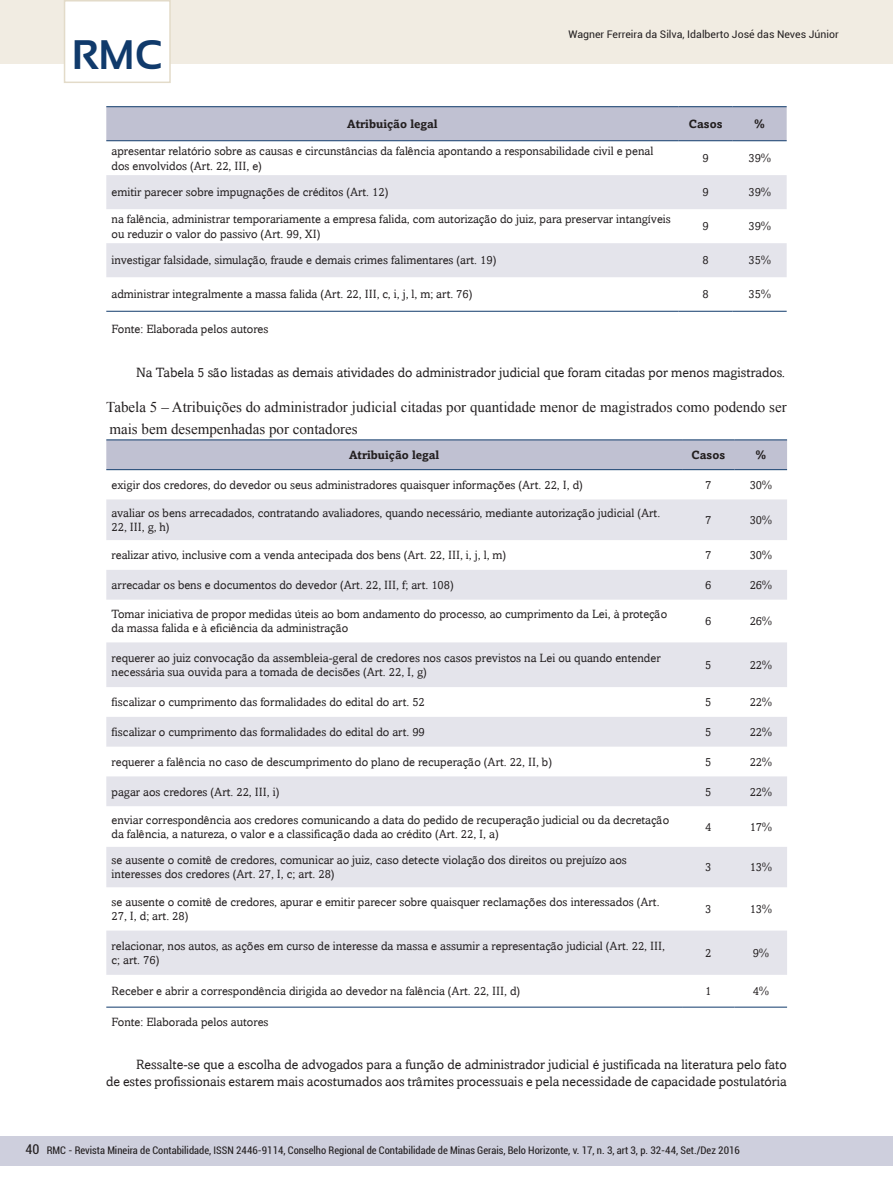
<style>
.page{position:relative;width:893px;height:1191px;background:#fff}
.page>*{position:absolute;margin:0;border:0;box-sizing:border-box;transform-origin:0 0}
.t1{font:700 41.25px "Sansation";color:#103a6b}
.t2{font:15px/21.6px "Times New Roman";color:#231f20}
.t3{font:13.5px/16.5px "Amasis";color:#231f20;text-align:right}
.t4{font:condensed 13.5px "Roboto";color:#231f20}
.t5{font:12px/14.4px "Amasis";color:#231f20}
.t6{font:700 12px "Amasis";color:#231f20}
.t7{font:condensed 10.5px "Roboto";color:#231f20}
.t8{font:10.5px "Roboto";color:#231f20}
</style>
<div class="page">
<div style="left:0;top:1135px;width:893px;height:30px;background:#cecfdd"></div>
<div style="left:0;top:0;width:893px;height:64px;background:#f1ece2"></div>
<div style="left:64px;top:0;width:107px;height:83px;background:#fff;border:2px solid #e3dbc9"></div>
<div style="left:106px;top:107px;width:681px;height:33px;background:#c0c1d2"></div>
<svg style="left:106px;top:141px;width:681px;height:170px"></svg>
<svg style="left:106px;top:175px;width:681px;height:102px;fill:#e4e4eb"></svg>
<hr style="left:106px;top:106px;width:573px;height:1px;background:#103a6b">
<hr style="left:679px;top:106px;width:54px;height:1px;background:#103a6b">
<hr style="left:733px;top:106px;width:54px;height:1px;background:#103a6b">
<hr style="left:106px;top:140px;width:573px;height:1px;background:#103a6b">
<hr style="left:679px;top:140px;width:54px;height:1px;background:#103a6b">
<hr style="left:733px;top:140px;width:54px;height:1px;background:#103a6b">
<hr style="left:106px;top:311px;width:573px;height:1px;background:#103a6b">
<hr style="left:679px;top:311px;width:54px;height:1px;background:#103a6b">
<hr style="left:733px;top:311px;width:54px;height:1px;background:#103a6b">
<div style="left:106px;top:440px;width:681px;height:29px;background:#c0c1d2"></div>
<svg style="left:106px;top:499px;width:681px;height:475px;fill:#e4e4eb"></svg>
<hr style="left:106px;top:439px;width:576px;height:1px;background:#103a6b">
<hr style="left:682px;top:439px;width:53px;height:1px;background:#103a6b">
<hr style="left:735px;top:439px;width:52px;height:1px;background:#103a6b">
<hr style="left:106px;top:469px;width:576px;height:1px;background:#103a6b">
<hr style="left:682px;top:469px;width:53px;height:1px;background:#103a6b">
<hr style="left:735px;top:469px;width:52px;height:1px;background:#103a6b">
<hr style="left:106px;top:1006px;width:576px;height:1px;background:#103a6b">
<hr style="left:682px;top:1006px;width:53px;height:1px;background:#103a6b">
<hr style="left:735px;top:1006px;width:52px;height:1px;background:#103a6b">
<h1 class="t1" style="left:72px;top:32px;width:92px">RMC</h1>
<p class="t8" style="left:569px;top:27px;width:272px">Wagner Ferreira da Silva, Idalberto José das Neves Júnior</p>
<p class="t6" style="left:347px;top:117px;width:92px">Atribuição legal</p>
<p class="t6" style="left:689px;top:117px;width:35px">Casos</p>
<p class="t6" style="left:755px;top:117px;width:12px">%</p>
<p class="t5" style="left:112px;top:144px;width:543px">apresentar relatório sobre as causas e circunstâncias da falência apontando a responsabilidade civil e penal dos envolvidos (Art. 22, III, e)</p>
<p class="t5" style="left:702px;top:151px;width:8px">9</p>
<p class="t5" style="left:748px;top:151px;width:24px">39%</p>
<p class="t5" style="left:112px;top:185px;width:278px">emitir parecer sobre impugnações de créditos (Art. 12)</p>
<p class="t5" style="left:702px;top:185px;width:8px">9</p>
<p class="t5" style="left:748px;top:185px;width:24px">39%</p>
<p class="t5" style="left:112px;top:212px;width:561px">na falência, administrar temporariamente a empresa falida, com autorização do juiz, para preservar intangíveis ou reduzir o valor do passivo (Art. 99, XI)</p>
<p class="t5" style="left:702px;top:219px;width:8px">9</p>
<p class="t5" style="left:748px;top:219px;width:24px">39%</p>
<p class="t5" style="left:112px;top:253px;width:386px">investigar falsidade, simulação, fraude e demais crimes falimentares (art. 19)</p>
<p class="t5" style="left:702px;top:253px;width:8px">8</p>
<p class="t5" style="left:748px;top:253px;width:24px">35%</p>
<p class="t5" style="left:112px;top:287px;width:362px">administrar integralmente a massa falida (Art. 22, III, c, i, j, l, m; art. 76)</p>
<p class="t5" style="left:702px;top:287px;width:8px">8</p>
<p class="t5" style="left:748px;top:287px;width:24px">35%</p>
<p class="t5" style="left:112px;top:321px;width:158px">Fonte: Elaborada pelos autores</p>
<p class="t3" style="left:136px;top:364px;width:650px">Na Tabela 5 são listadas as demais atividades do administrador judicial que foram citadas por menos magistrados.</p>
<p class="t2" style="left:106px;top:396px;width:682px">Tabela 5 – Atribuições do administrador judicial citadas por quantidade menor de magistrados como podendo ser mais bem desempenhadas por contadores</p>
<p class="t6" style="left:349px;top:448px;width:92px">Atribuição legal</p>
<p class="t6" style="left:692px;top:448px;width:35px">Casos</p>
<p class="t6" style="left:756px;top:448px;width:12px">%</p>
<p class="t5" style="left:112px;top:477px;width:473px">exigir dos credores, do devedor ou seus administradores quaisquer informações (Art. 22, I, d)</p>
<p class="t5" style="left:705px;top:477px;width:8px">7</p>
<p class="t5" style="left:750px;top:477px;width:24px">30%</p>
<p class="t5" style="left:112px;top:505px;width:550px">avaliar os bens arrecadados, contratando avaliadores, quando necessário, mediante autorização judicial (Art.<br>22, III, g, h)</p>
<p class="t5" style="left:705px;top:512px;width:8px">7</p>
<p class="t5" style="left:750px;top:512px;width:24px">30%</p>
<p class="t5" style="left:112px;top:548px;width:396px">realizar ativo, inclusive com a venda antecipada dos bens (Art. 22, III, i, j, l, m)</p>
<p class="t5" style="left:705px;top:548px;width:8px">7</p>
<p class="t5" style="left:750px;top:548px;width:24px">30%</p>
<p class="t5" style="left:112px;top:577px;width:344px">arrecadar os bens e documentos do devedor (Art. 22, III, f; art. 108)</p>
<p class="t5" style="left:705px;top:577px;width:8px">6</p>
<p class="t5" style="left:750px;top:577px;width:24px">26%</p>
<p class="t5" style="left:112px;top:606px;width:557px">Tomar iniciativa de propor medidas úteis ao bom andamento do processo, ao cumprimento da Lei, à proteção da massa falida e à eficiência da administração</p>
<p class="t5" style="left:705px;top:614px;width:8px">6</p>
<p class="t5" style="left:750px;top:614px;width:24px">26%</p>
<p class="t5" style="left:112px;top:650px;width:550px">requerer ao juiz convocação da assembleia-geral de credores nos casos previstos na Lei ou quando entender necessária sua ouvida para a tomada de decisões (Art. 22, I, g)</p>
<p class="t5" style="left:705px;top:657px;width:8px">5</p>
<p class="t5" style="left:750px;top:657px;width:24px">22%</p>
<p class="t5" style="left:112px;top:695px;width:315px">fiscalizar o cumprimento das formalidades do edital do art. 52</p>
<p class="t5" style="left:705px;top:695px;width:8px">5</p>
<p class="t5" style="left:750px;top:695px;width:24px">22%</p>
<p class="t5" style="left:112px;top:724px;width:315px">fiscalizar o cumprimento das formalidades do edital do art. 99</p>
<p class="t5" style="left:705px;top:724px;width:8px">5</p>
<p class="t5" style="left:750px;top:724px;width:24px">22%</p>
<p class="t5" style="left:112px;top:754px;width:442px">requerer a falência no caso de descumprimento do plano de recuperação (Art. 22, II, b)</p>
<p class="t5" style="left:705px;top:754px;width:8px">5</p>
<p class="t5" style="left:750px;top:754px;width:24px">22%</p>
<p class="t5" style="left:112px;top:784px;width:169px">pagar aos credores (Art. 22, III, i)</p>
<p class="t5" style="left:705px;top:784px;width:8px">5</p>
<p class="t5" style="left:750px;top:784px;width:24px">22%</p>
<p class="t5" style="left:112px;top:812px;width:559px">enviar correspondência aos credores comunicando a data do pedido de recuperação judicial ou da decretação da falência, a natureza, o valor e a classificação dada ao crédito (Art. 22, I, a)</p>
<p class="t5" style="left:705px;top:819px;width:8px">4</p>
<p class="t5" style="left:750px;top:819px;width:24px">17%</p>
<p class="t5" style="left:112px;top:852px;width:517px">se ausente o comitê de credores, comunicar ao juiz, caso detecte violação dos direitos ou prejuízo aos interesses dos credores (Art. 27, I, c; art. 28)</p>
<p class="t5" style="left:705px;top:860px;width:8px">3</p>
<p class="t5" style="left:750px;top:860px;width:24px">13%</p>
<p class="t5" style="left:112px;top:894px;width:549px">se ausente o comitê de credores, apurar e emitir parecer sobre quaisquer reclamações dos interessados (Art.<br>27, I, d; art. 28)</p>
<p class="t5" style="left:705px;top:901px;width:8px">3</p>
<p class="t5" style="left:750px;top:901px;width:24px">13%</p>
<p class="t5" style="left:112px;top:938px;width:555px">relacionar, nos autos, as ações em curso de interesse da massa e assumir a representação judicial (Art. 22, III, c; art. 76)</p>
<p class="t5" style="left:705px;top:945px;width:8px">2</p>
<p class="t5" style="left:753px;top:945px;width:18px">9%</p>
<p class="t5" style="left:112px;top:983px;width:410px">Receber e abrir a correspondência dirigida ao devedor na falência (Art. 22, III, d)</p>
<p class="t5" style="left:705px;top:983px;width:8px">1</p>
<p class="t5" style="left:753px;top:983px;width:18px">4%</p>
<p class="t5" style="left:112px;top:1015px;width:158px">Fonte: Elaborada pelos autores</p>
<p class="t3" style="left:106px;top:1056px;width:682px">Ressalte-se que a escolha de advogados para a função de administrador judicial é justificada na literatura pelo fato<br>de estes profissionais estarem mais acostumados aos trâmites processuais e pela necessidade de capacidade postulatória</p>
<p class="t4" style="left:26px;top:1140px;width:15px">40</p>
<p class="t7" style="left:47px;top:1143px;width:695px">RMC - Revista Mineira de Contabilidade, ISSN 2446-9114, Conselho Regional de Contabilidade de Minas Gerais, Belo Horizonte, v. 17, n. 3, art 3, p. 32-44, Set./Dez 2016</p>
</div>
